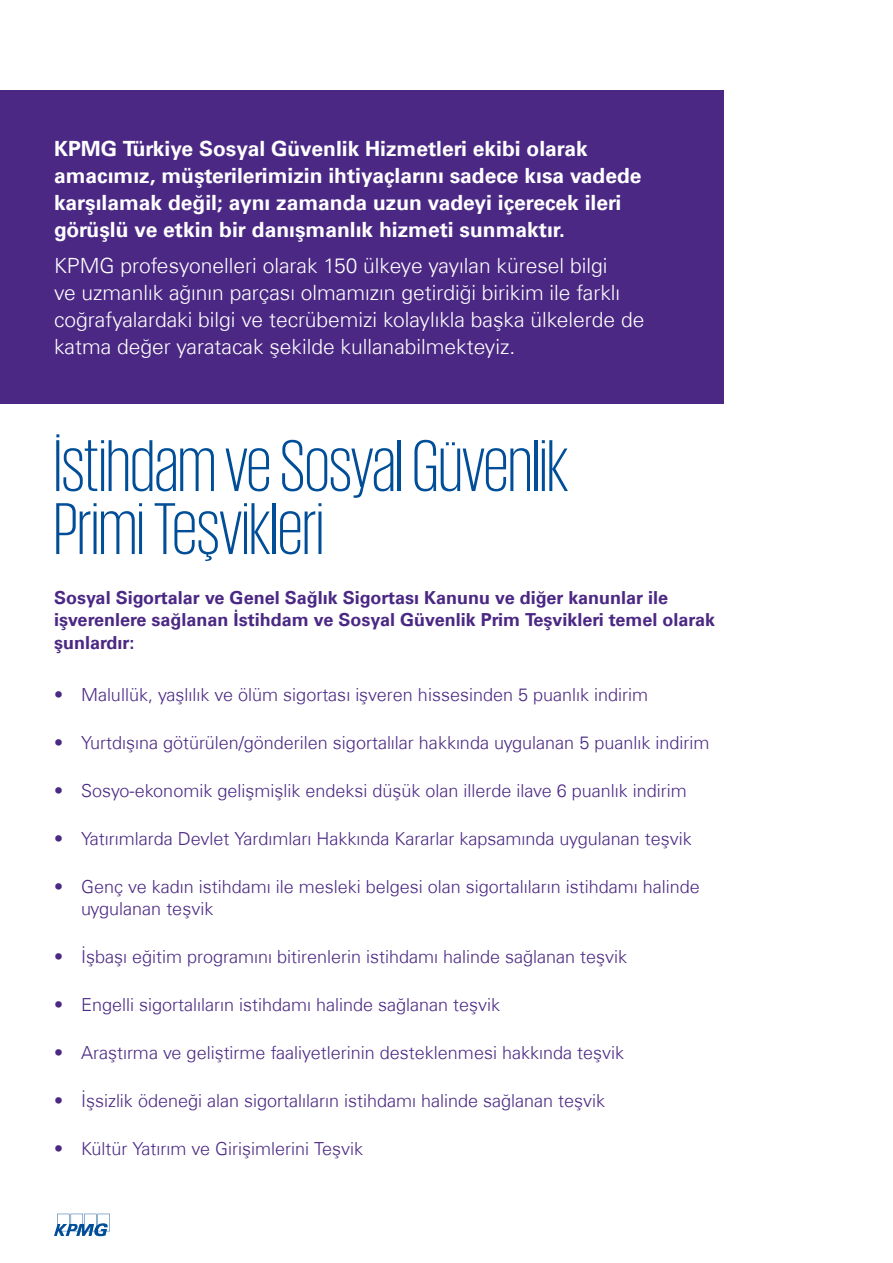
<style>
.page{position:relative;width:893px;height:1263px;background:#fff}
.page>*{position:absolute;margin:0;border:0;box-sizing:border-box;transform-origin:0 0}
.t1{font:300 75px/63px "KPMG";color:#004e98}
.t2{font:300 21px/27px "Universfor KPMG";color:#fff}
.t3{font:700 21px/27px "Universfor KPMG";color:#fff}
.t4{font:300 18px/22.5px "Universfor KPMG";color:#4b2884}
.t5{font:700 18px/22.5px "Universfor KPMG";color:#4b2884}
</style>
<div class="page">
<svg style="left:54px;top:1214px;width:56px;height:22px"></svg>
<div style="left:0;top:91px;width:723px;height:313px;background:#4b2884"></div>
<p class="t3" style="left:54px;top:135px;width:589px">KPMG Türkiye Sosyal Güvenlik Hizmetleri ekibi olarak amacımız, müşterilerimizin ihtiyaçlarını sadece kısa vadede karşılamak değil; aynı zamanda uzun vadeyi içerecek ileri görüşlü ve etkin bir danışmanlık hizmeti sunmaktır.</p>
<p class="t2" style="left:54px;top:252px;width:592px">KPMG profesyonelleri olarak 150 ülkeye yayılan küresel bilgi<br>ve uzmanlık ağının parçası olmamızın getirdiği birikim ile farklı coğrafyalardaki bilgi ve tecrübemizi kolaylıkla başka ülkelerde de katma değer yaratacak şekilde kullanabilmekteyiz.</p>
<h1 class="t1" style="left:54px;top:432px;width:516px">İstihdam ve Sosyal Güvenlik<br>Primi Teşvikleri</h1>
<p class="t5" style="left:54px;top:586px;width:663px">Sosyal Sigortalar ve Genel Sağlık Sigortası Kanunu ve diğer kanunlar ile işverenlere sağlanan İstihdam ve Sosyal Güvenlik Prim Teşvikleri temel olarak şunlardır:</p>
<p class="t4" style="left:54px;top:683px;width:596px">• Malullük, yaşlılık ve ölüm sigortası işveren hissesinden 5 puanlık indirim</p>
<p class="t4" style="left:54px;top:731px;width:657px">• Yurtdışına götürülen/gönderilen sigortalılar hakkında uygulanan 5 puanlık indirim</p>
<p class="t4" style="left:54px;top:779px;width:634px">• Sosyo-ekonomik gelişmişlik endeksi düşük olan illerde ilave 6 puanlık indirim</p>
<p class="t4" style="left:54px;top:827px;width:639px">• Yatırımlarda Devlet Yardımları Hakkında Kararlar kapsamında uygulanan teşvik</p>
<p class="t4" style="left:81px;top:875px;width:620px;text-indent:-27px">• Genç ve kadın istihdamı ile mesleki belgesi olan sigortalıların istihdamı halinde uygulanan teşvik</p>
<p class="t4" style="left:54px;top:946px;width:575px">• İşbaşı eğitim programını bitirenlerin istihdamı halinde sağlanan teşvik</p>
<p class="t4" style="left:54px;top:994px;width:448px">• Engelli sigortalıların istihdamı halinde sağlanan teşvik</p>
<p class="t4" style="left:54px;top:1042px;width:571px">• Araştırma ve geliştirme faaliyetlerinin desteklenmesi hakkında teşvik</p>
<p class="t4" style="left:54px;top:1090px;width:553px">• İşsizlik ödeneği alan sigortalıların istihdamı halinde sağlanan teşvik</p>
<p class="t4" style="left:54px;top:1138px;width:311px">• Kültür Yatırım ve Girişimlerini Teşvik</p>
</div>
